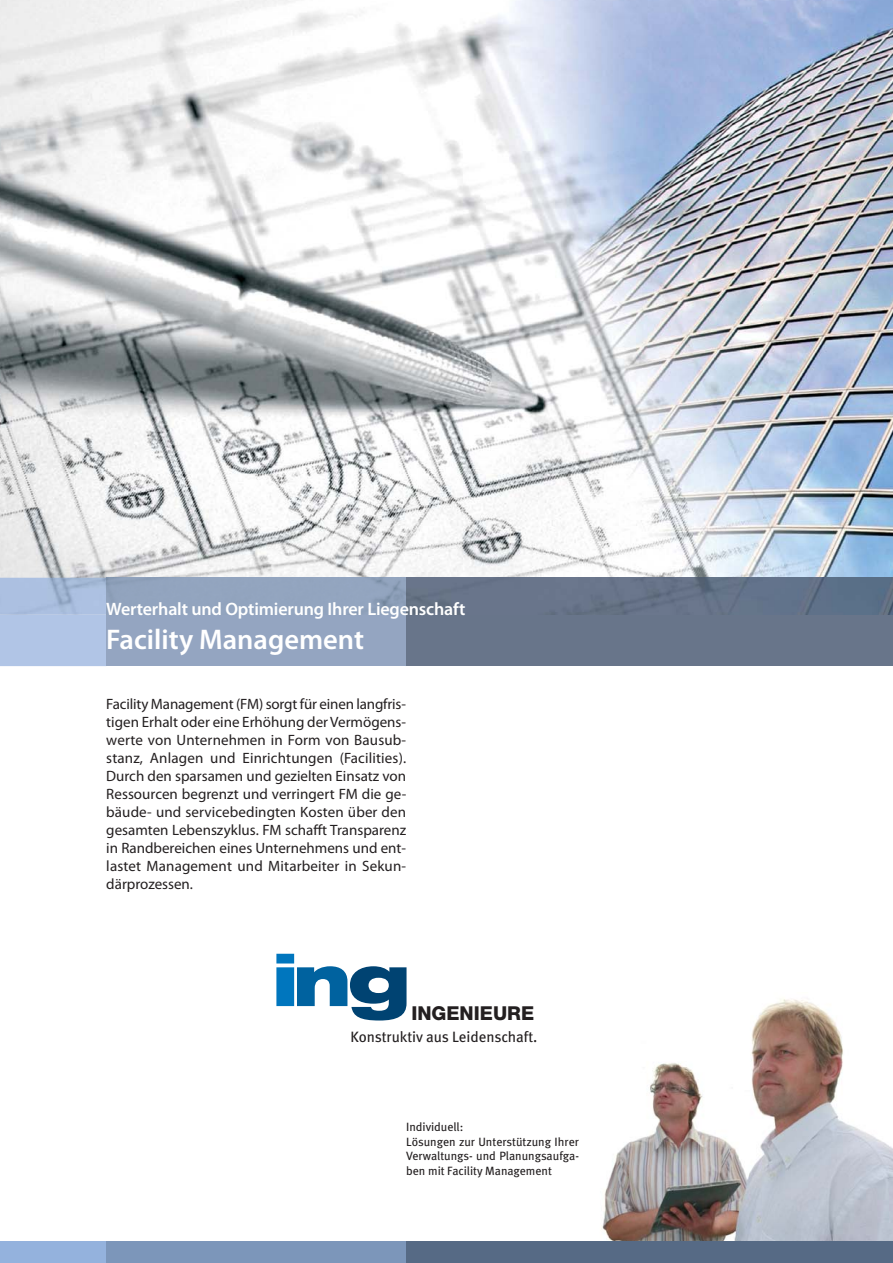
<style>
.page{position:relative;width:893px;height:1263px;background:#fff}
.page>*{position:absolute;margin:0;border:0;box-sizing:border-box;transform-origin:0 0}
.t1{font:600 28.5px "Myriad Pro";color:#fff}
.t2{font:800 19.2px "Helvetica Neue";color:#231f20}
.t3{font:600 18px "Myriad Pro";letter-spacing:-.01em;color:#fff}
.t4{font:15px/18px "Myriad Pro";letter-spacing:.01em;color:#231f20;text-align:justify}
.t5{font:15px "Meta";color:#231f20}
.t6{font:12px/14.4px "Meta";color:#231f20}
</style>
<div class="page">
<img style="left:531px;top:999px;width:361px;height:243px">
<img style="left:0;top:0;width:892px;height:578px">
<div style="left:0;top:614px;width:106px;height:52px;background:#b1c5e6"></div>
<img style="left:0;top:578px;width:106px;height:36px">
<div style="left:106px;top:614px;width:300px;height:52px;background:#94a5c1"></div>
<img style="left:106px;top:578px;width:786px;height:36px">
<div style="left:406px;top:614px;width:486px;height:52px;background:#68758a"></div>
<div style="left:0;top:1242px;width:892px;height:21px;background:#94b2dd"></div>
<div style="left:106px;top:1242px;width:300px;height:21px;background:#7c96ba"></div>
<div style="left:406px;top:1242px;width:486px;height:21px;background:#566a85"></div>
<svg style="left:276px;top:954px;width:130px;height:67px"></svg>
<p class="t3" style="left:106px;top:602px;width:361px">Werterhalt und Optimierung Ihrer Liegenschaft</p>
<h1 class="t1" style="left:106px;top:629px;width:259px">Facility Management</h1>
<p class="t4" style="left:106px;top:696px;width:302px">Facility Management (FM) sorgt für einen langfris&shy;tigen Erhalt oder eine Erhöhung der Vermögens&shy;werte von Unternehmen in Form von Bau sub - stanz, Anlagen und Einrichtungen (Facilities).<br>Durch den sparsamen und gezielten Einsatz von Ressourcen begrenzt und verringert FM die ge&shy;bäude- und servicebedingten Kosten über den gesamten Lebenszyklus. FM schafft Transparenz in Randbereichen eines Unternehmens und ent&shy;lastet Management und Mitarbeiter in Sekun&shy;därprozessen.</p>
<p class="t2" style="left:411px;top:1006px;width:124px">INGENIEURE</p>
<p class="t5" style="left:351px;top:1031px;width:188px">Konstruktiv aus Leidenschaft.</p>
<p class="t6" style="left:406px;top:1121px;width:174px">Individuell:<br>Lösungen zur Unterstützung Ihrer<br>Verwaltungs- und Planungsaufga&shy;ben mit Facility Management</p>
</div>
